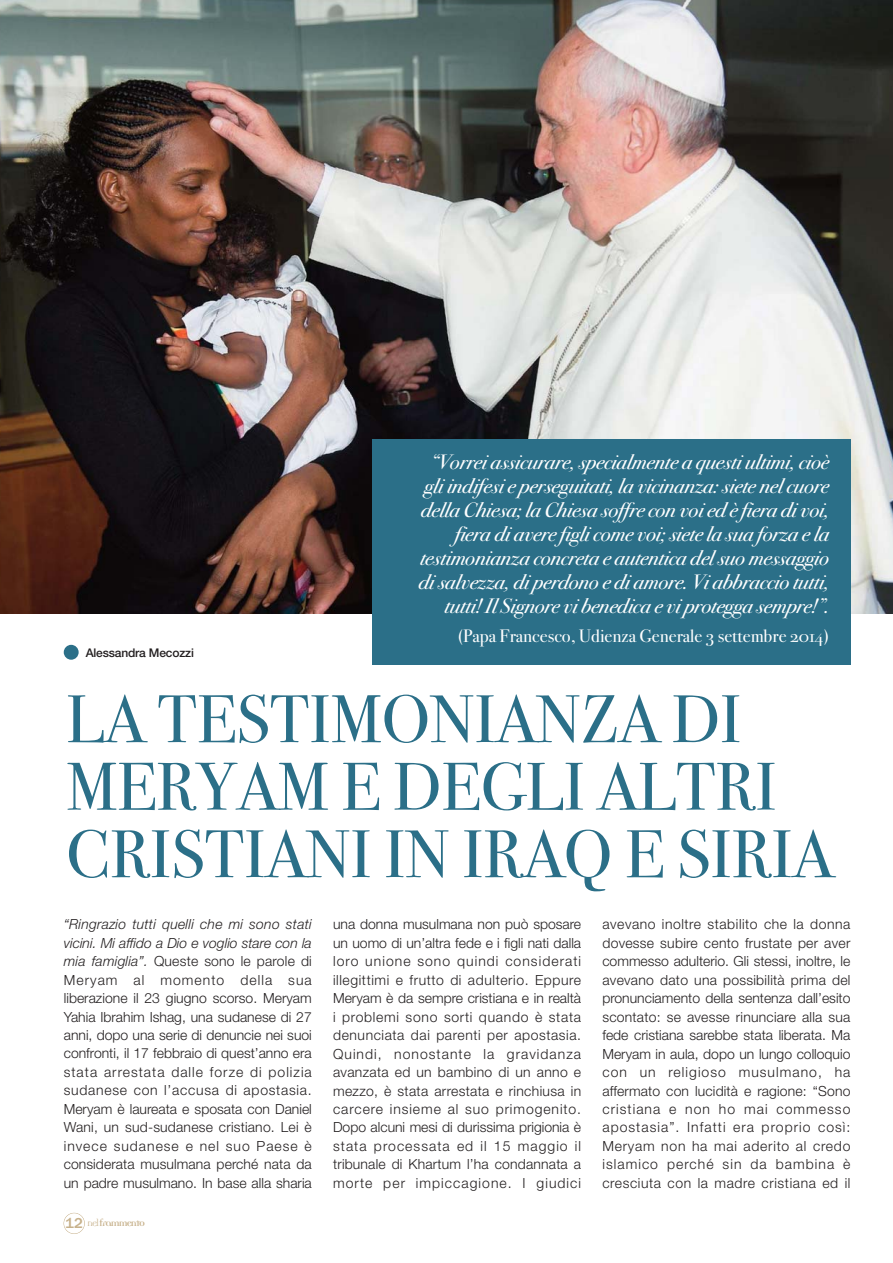
<style>
.page{position:relative;width:893px;height:1263px;background:#fff}
.page>*{position:absolute;margin:0;border:0;box-sizing:border-box;transform-origin:0 0}
.t1{font:67.5px/67.5px "Bodoni Svty Two OSITCTT Book";color:#2b6f88}
.t2{font:21px/24px "Bodoni Svty Two OSITCTT Book It";letter-spacing:-.01em;color:#fff;text-align:right}
.t3{font:18px "Bodoni Svty Two OSITCTT Book";color:#fff}
.t4{font:300 13.95px/18.5px "Helvetica Neue";letter-spacing:.045em;color:#231f20;text-align:justify}
.t5{font:500 12px "Helvetica Neue";letter-spacing:-.015em;color:#231f20}
.t6{font:700 10.95px "Democratica";letter-spacing:-.1em;color:#c7b18b}
.s1{font-style:italic}
.s2{font-family:"Franklin Gothic";font-weight:500;font-size:15px}
.s3{font-weight:400}
</style>
<div class="page">
<img style="left:0;top:0;width:893px;height:613px">
<div style="left:64px;top:1213px;width:21px;height:21px;border:1px solid #c7b18b;border-radius:50%"></div>
<div style="left:372px;top:439px;width:478px;height:225px;background:#2b6f88"></div>
<div style="left:64px;top:645px;width:15px;height:15px;background:#2b6f88;border-radius:50%"></div>
<p class="t5" style="left:86px;top:648px;width:110px">Alessandra Mecozzi</p>
<p class="t2" style="left:419px;top:452px;width:412px">“Vorrei assicurare, specialmente a questi ultimi, cioè gli indifesi e perseguitati, la vicinanza: siete nel cuore della Chiesa; la Chiesa soffre con voi ed è fiera di voi, fiera di avere figli come voi; siete la sua forza e la testimonianza concreta e autentica del suo messaggio di salvezza, di perdono e di amore. Vi abbraccio tutti, tutti! Il Signore vi benedica e vi protegga sempre!”.</p>
<p class="t3" style="left:458px;top:629px;width:373px">(Papa Francesco, Udienza Generale 3 settembre 2014)</p>
<h1 class="t1" style="left:66px;top:693px;width:769px">LA TESTIMONIANZA DI<br>MERYAM E DEGLI ALTRI<br>CRISTIANI IN IRAQ E SIRIA</h1>
<p class="t4" style="left:64px;top:916px;width:250px"><span class="s1">“Ringrazio tutti quelli che mi sono stati vicini. Mi affido a Dio e voglio stare con la mia famiglia”.</span> Queste sono le parole di Meryam al momento della sua liberazione il 23 giugno scorso. Meryam Yahia Ibrahim Ishag, una sudanese di 27 anni, dopo una serie di denuncie nei suoi confronti, il 17 febbraio di quest’anno era stata arrestata dalle forze di polizia sudanese con l’accusa di apostasia.<br>Meryam è laureata e sposata con Daniel Wani, un sud-sudanese cristiano. Lei è invece sudanese e nel suo Paese è considerata musulmana perché nata da un padre musulmano. In base alla sharia</p>
<p class="t4" style="left:333px;top:916px;width:250px">una donna musulmana non può sposare un uomo di un’altra fede e i figli nati dalla loro unione sono quindi considerati illegittimi e frutto di adulterio. Eppure Meryam è da sempre cristiana e in realtà i problemi sono sorti quando è stata denunciata dai parenti per apostasia.<br>Quindi, nonostante la gravidanza avanzata ed un bambino di un anno e mezzo, è stata arrestata e rinchiusa in carcere insieme al suo primogenito.<br>Dopo alcuni mesi di durissima prigionia è stata processata ed il 15 maggio il tribunale di Khartum l’ha condannata a morte per impiccagione. I giudici</p>
<p class="t4" style="left:602px;top:916px;width:250px">avevano inoltre stabilito che la donna dovesse subire cento frustate per aver commesso adulterio. Gli stessi, inoltre, le avevano dato una possibilità prima del pronunciamento della sentenza dall’esito scontato: se avesse rinunciare alla sua fede cristiana sarebbe stata liberata. Ma Meryam in aula, dopo un lungo colloquio con un religioso musulmano, ha affermato con lucidità e ragione: “Sono cristiana e non ho mai commesso apostasia”. Infatti era proprio così:<br>Meryam non ha mai aderito al credo islamico perché sin da bambina è cresciuta con la madre cristiana ed il</p>
<p class="t6" style="left:65px;top:1215px;width:81px"><span class="s2">12</span> <span class="s3">nel</span>frammento</p>
</div>
